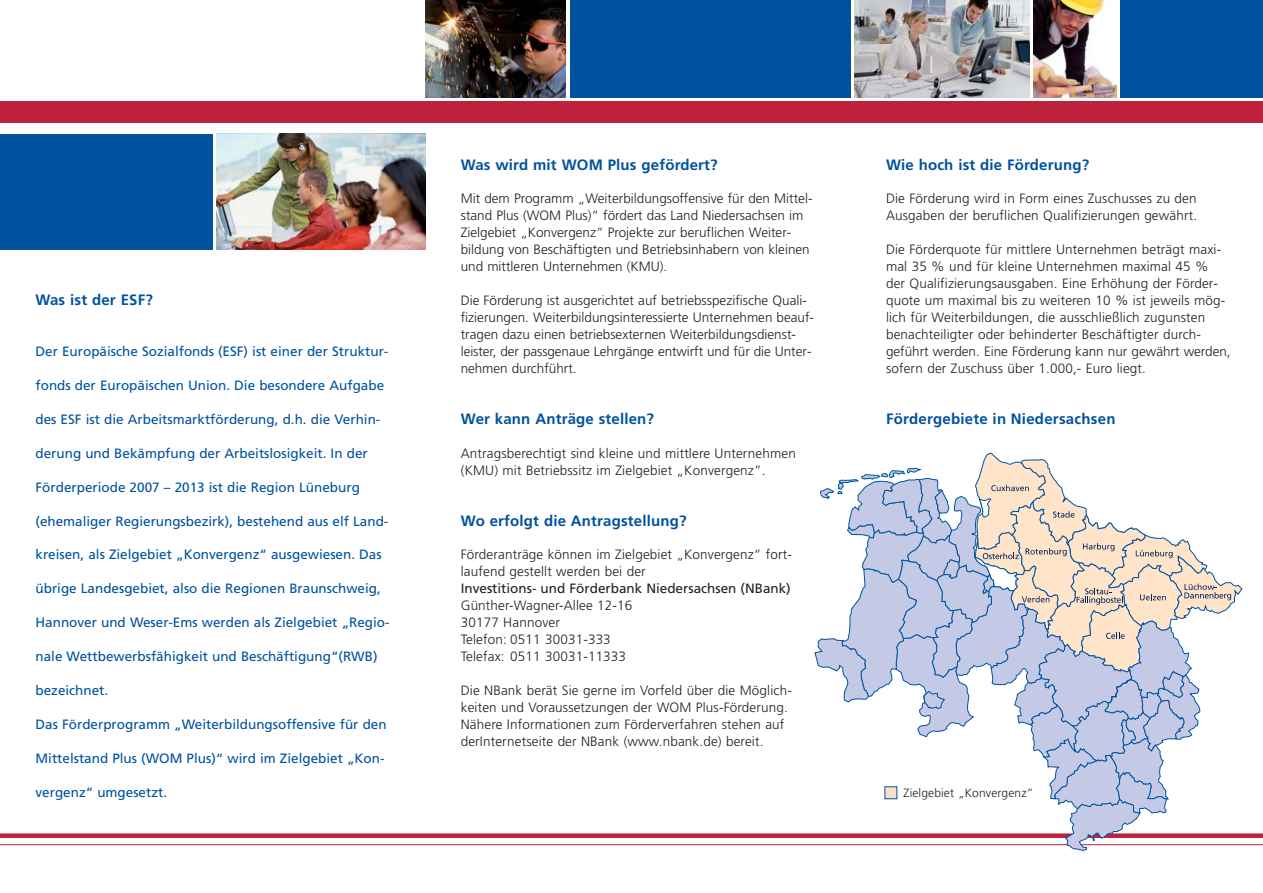
<style>
.page{position:relative;width:1263px;height:893px;background:#fff}
.page>*{position:absolute;margin:0;border:0;box-sizing:border-box;transform-origin:0 0}
.t1{font:700 15px "Frutiger";letter-spacing:.01em;color:#00529f}
.t2{font:300 13.5px/17px "Frutiger";letter-spacing:.01em;color:#231f20}
.t3{font:13.5px "Frutiger";color:#00529f}
.t4{font:13.5px "Frutiger";color:#231f20}
.t5{font:300 12px "Frutiger";letter-spacing:.01em;color:#231f20}
</style>
<div class="page">
<div style="left:0;top:833px;width:1263px;height:5px;background:#be213b"></div>
<hr style="left:0;top:844px;width:1263px;height:1px;background:#be213b">
<svg style="left:814px;top:452px;width:428px;height:399px"></svg>
<div style="left:0;top:102px;width:1263px;height:21px;background:#be213b"></div>
<div style="left:570px;top:0;width:280px;height:97px;background:#00529f"></div>
<img style="left:425px;top:0;width:141px;height:97px">
<img style="left:855px;top:0;width:174px;height:97px">
<img style="left:1033px;top:0;width:83px;height:97px">
<div style="left:1120px;top:0;width:143px;height:97px;background:#00529f"></div>
<img style="left:217px;top:134px;width:208px;height:116px">
<div style="left:0;top:134px;width:213px;height:116px;background:#00529f"></div>
<div style="left:885px;top:787px;width:11px;height:11px;background:#fae0c6"></div>
<p class="t1" style="left:36px;top:294px;width:119px">Was ist der ESF?</p>
<p class="t3" style="left:36px;top:346px;width:354px">Der Europäische Sozialfonds (ESF) ist einer der Struktur -</p>
<p class="t3" style="left:36px;top:380px;width:350px">fonds der Europäischen Union. Die besondere Aufgabe</p>
<p class="t3" style="left:36px;top:414px;width:346px">des ESF ist die Arbeitsmarktförderung, d.h. die Verhin -</p>
<p class="t3" style="left:36px;top:448px;width:334px">derung und Bekämpfung der Arbeitslosigkeit. In der</p>
<p class="t3" style="left:36px;top:481px;width:326px">Förderperiode 2007 – 2013 ist die Region Lüneburg</p>
<p class="t3" style="left:36px;top:515px;width:354px">(ehemaliger Regie rungs bezirk), bestehend aus elf Land -</p>
<p class="t3" style="left:36px;top:549px;width:348px">kreisen, als Zielgebiet „Konvergenz“ ausgewiesen. Das</p>
<p class="t3" style="left:36px;top:583px;width:347px">übrige Landesgebiet, also die Regionen Braun schweig,</p>
<p class="t3" style="left:36px;top:617px;width:356px">Hannover und Weser-Ems werden als Zielge biet „Regio -</p>
<p class="t3" style="left:36px;top:651px;width:343px">nale Wettbewerbsfähigkeit und Beschäfti gung“(RWB)</p>
<p class="t3" style="left:36px;top:685px;width:74px">bezeichnet.</p>
<p class="t3" style="left:36px;top:719px;width:353px">Das Förderprogramm „Weiterbildungsoffensive für den</p>
<p class="t3" style="left:36px;top:753px;width:351px">Mittelstand Plus (WOM Plus)“ wird im Zielgebiet „Kon -</p>
<p class="t3" style="left:36px;top:787px;width:133px">vergenz“ umgesetzt.</p>
<p class="t1" style="left:461px;top:158px;width:258px">Was wird mit WOM Plus gefördert?</p>
<p class="t2" style="left:461px;top:191px;width:353px">Mit dem Programm „Weiterbildungsoffensive für den Mittel - stand Plus (WOM Plus)“ fördert das Land Niedersachsen im Zielgebiet „Konvergenz“ Projekte zur beruflichen Weiter - bildung von Beschäftigten und Betriebsinhabern von kleinen und mittleren Unternehmen (KMU).</p>
<p class="t2" style="left:461px;top:293px;width:355px">Die Förderung ist ausgerichtet auf betriebsspezifische Quali - fizierungen. Weiterbildungsinteressierte Unternehmen beauf&shy;tragen dazu einen betriebsexternen Weiterbildungsdienst - leister, der passgenaue Lehrgänge entwirft und für die Unter - nehmen durchführt.</p>
<p class="t1" style="left:461px;top:413px;width:195px">Wer kann Anträge stellen?</p>
<p class="t2" style="left:461px;top:446px;width:337px">Antragsberechtigt sind kleine und mittlere Unternehmen (KMU) mit Betriebssitz im Zielgebiet „Konvergenz”.</p>
<p class="t1" style="left:461px;top:514px;width:227px">Wo erfolgt die Antragstellung?</p>
<p class="t2" style="left:461px;top:547px;width:333px">Förderanträge können im Zielgebiet „Konvergenz“ fort&shy;laufend gestellt werden bei der</p>
<p class="t4" style="left:461px;top:583px;width:331px">Investitions- und Förderbank Niedersachsen (NBank)</p>
<p class="t2" style="left:461px;top:598px;width:173px">Günther-Wagner-Allee 12-16<br>30177 Hannover<br>Telefon: 0511 30031-333<br>Telefax: 0511 30031-11333</p>
<p class="t2" style="left:461px;top:683px;width:333px">Die NBank berät Sie gerne im Vorfeld über die Möglich&shy;keiten und Voraussetzungen der WOM Plus-Förderung.<br>Nähere Informationen zum Förderverfahren stehen auf derInternetseite der NBank (www.nbank.de) bereit.</p>
<p class="t1" style="left:886px;top:158px;width:205px">Wie hoch ist die Förderung?</p>
<p class="t2" style="left:886px;top:191px;width:313px">Die Förderung wird in Form eines Zuschusses zu den<br>Ausgaben der beruflichen Qualifizierungen gewährt.</p>
<p class="t2" style="left:886px;top:242px;width:346px">Die Förderquote für mittlere Unternehmen beträgt maxi&shy;mal 35 % und für kleine Unternehmen maximal 45 % der Qualifizierungsausgaben. Eine Erhöhung der Förder - quote um maximal bis zu weiteren 10 % ist jeweils mög&shy;lich für Weiterbildungen, die ausschließlich zugunsten benachteiligter oder behinderter Beschäftigter durch - geführt werden. Eine Förderung kann nur gewährt werden, sofern der Zuschuss über 1.000,- Euro liegt.</p>
<p class="t1" style="left:886px;top:413px;width:231px">Fördergebiete in Niedersachsen</p>
<p class="t5" style="left:903px;top:788px;width:131px">Zielgebiet „Konvergenz”</p>
</div>
